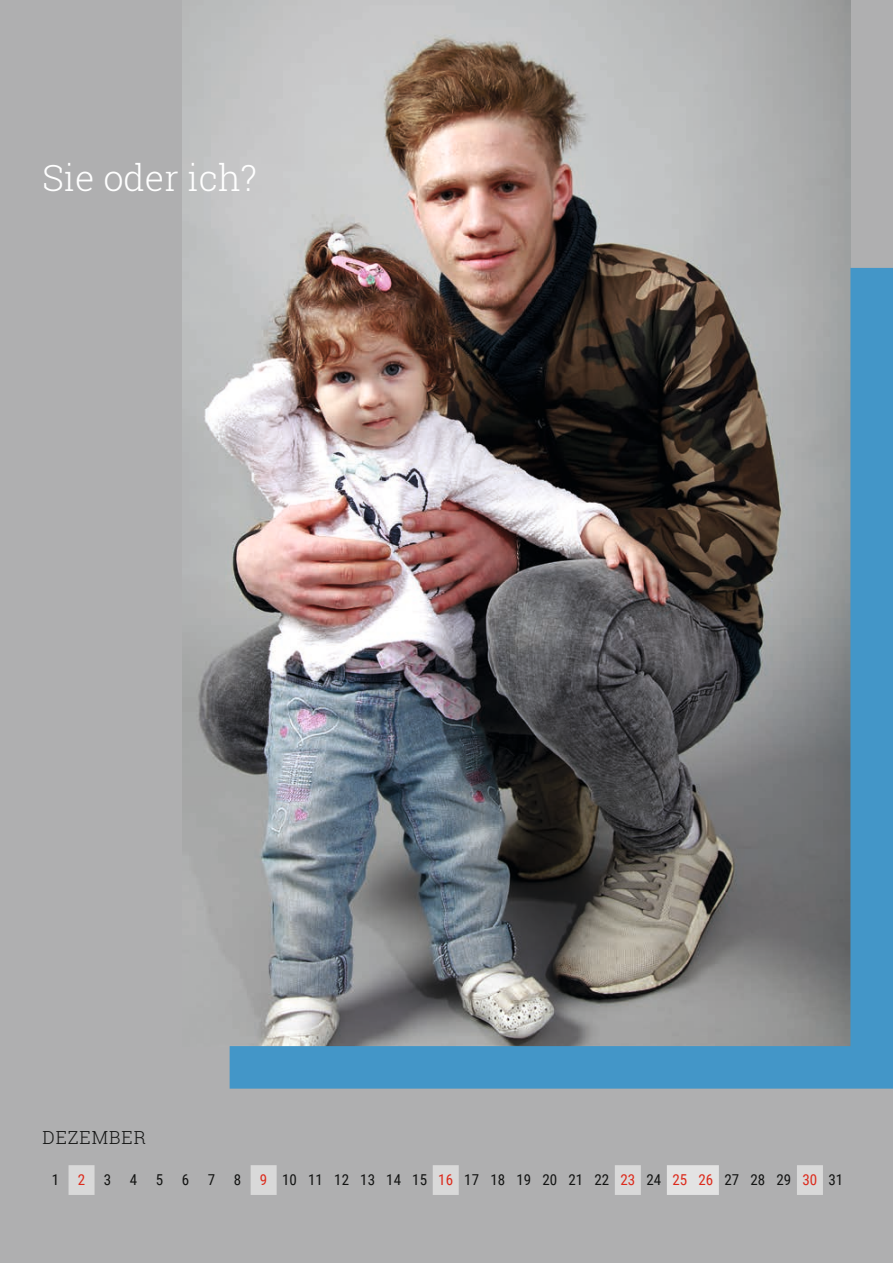
<style>
.page{position:relative;width:893px;height:1263px;background:#afafb0}
.page>*{position:absolute;margin:0;border:0;box-sizing:border-box;transform-origin:0 0}
.t1{font:300 36px "Roboto Slab";color:#fff}
.t2{font:300 18px "Roboto Slab";letter-spacing:.05em;color:#131413}
.t3{font:15px "Roboto Condensed";color:#131413}
.s1{color:#dc2a1b}
</style>
<div class="page">
<img style="left:183px;top:0;width:667px;height:958px">
<img style="left:230px;top:268px;width:663px;height:821px">
<svg style="left:69px;top:1165px;width:754px;height:30px"></svg>
<h1 class="t1" style="left:43px;top:153px;width:216px">Sie oder ich?</h1>
<p class="t2" style="left:43px;top:1125px;width:105px">DEZEMBER</p>
<p class="t3" style="left:52px;top:1169px;width:793px">1 <span class="s1">2</span> 3 4 5 6 7 8 <span class="s1">9</span> 101112131415<span class="s1">16</span>171819202122<span class="s1">23</span>24<span class="s1">2526</span>272829<span class="s1">30</span>31</p>
</div>
